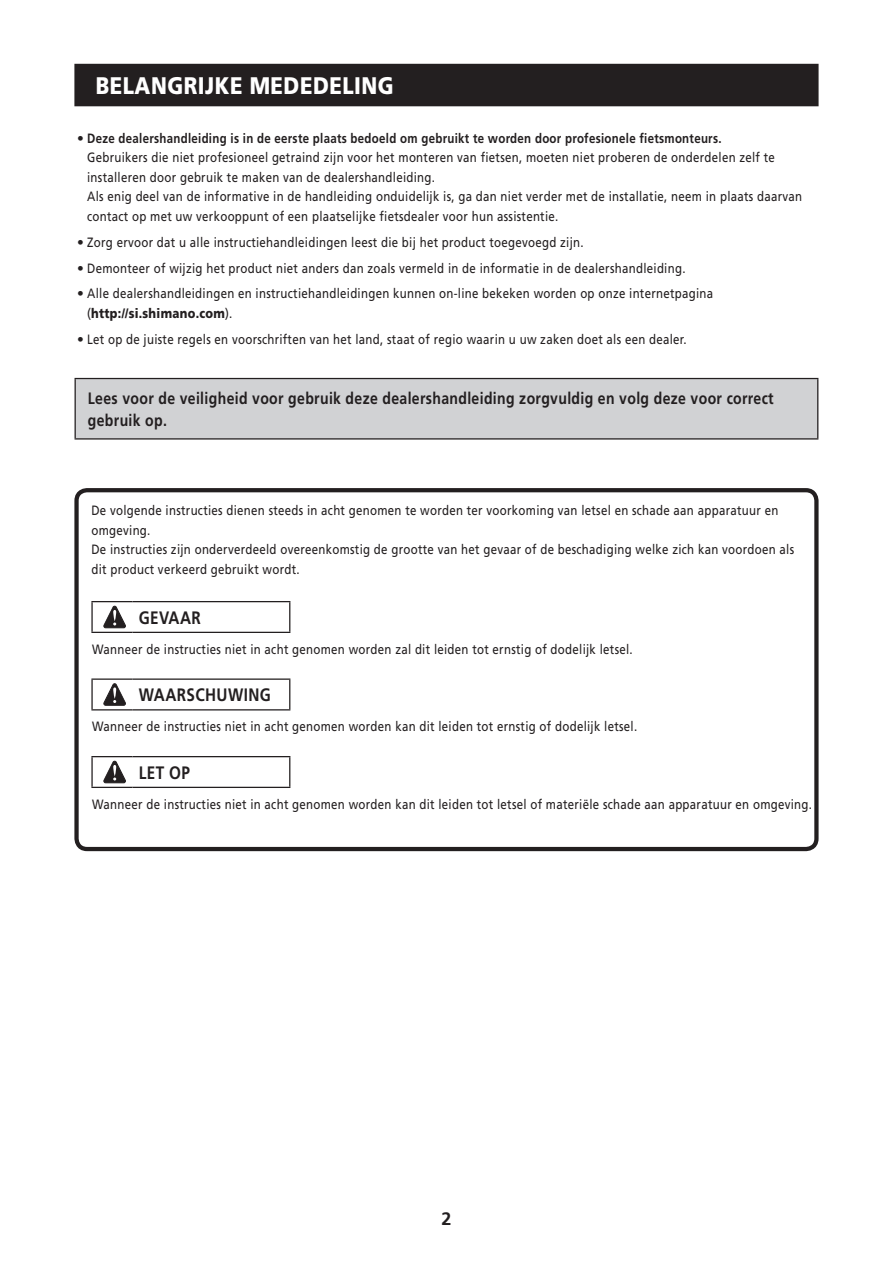
<style>
.page{position:relative;width:893px;height:1263px;background:#fff}
.page>*{position:absolute;margin:0;border:0;box-sizing:border-box;transform-origin:0 0}
.t1{font:900 24px "Frutiger LT Pro";letter-spacing:.025em;color:#fff;scale:.85 1}
.t2{font:700 18px "Frutiger LT Pro";letter-spacing:.025em;color:#231f20;scale:.85 1}
.t3{font:700 18px "Frutiger LT Pro";letter-spacing:.025em;color:#231f20}
.t4{font:700 16.5px/22.5px "Frutiger LT Pro";letter-spacing:.025em;color:#231f20;scale:.85 1}
.t5{font:13.5px/19.5px "Frutiger LT Pro";letter-spacing:.025em;color:#231f20}
.t6{font:13.5px/19.5px "Frutiger LT Pro";letter-spacing:.025em;color:#231f20;scale:.85 1}
.s1{font-weight:700}
.s2{font-weight:900}
</style>
<div class="page">
<div style="left:74px;top:64px;width:745px;height:42px;background:#231f20"></div>
<div style="left:75px;top:378px;width:743px;height:61px;background:#d1d2d4"></div>
<hr style="left:75px;top:378px;width:743px;height:1px;background:#231f20">
<hr style="left:75px;top:379px;width:1px;height:59px;background:#231f20">
<hr style="left:817px;top:379px;width:1px;height:59px;background:#231f20">
<hr style="left:75px;top:438px;width:743px;height:2px;background:#231f20">
<hr style="left:91px;top:601px;width:41px;height:1px;background:#231f20">
<hr style="left:91px;top:602px;width:2px;height:30px;background:#231f20">
<hr style="left:132px;top:601px;width:158px;height:1px;background:#231f20">
<hr style="left:289px;top:602px;width:1px;height:30px;background:#231f20">
<hr style="left:91px;top:632px;width:41px;height:1px;background:#231f20">
<hr style="left:132px;top:632px;width:158px;height:1px;background:#231f20">
<hr style="left:91px;top:709px;width:41px;height:1px;background:#231f20">
<hr style="left:132px;top:709px;width:158px;height:1px;background:#231f20">
<hr style="left:91px;top:787px;width:41px;height:1px;background:#231f20">
<hr style="left:132px;top:787px;width:158px;height:1px;background:#231f20">
<hr style="left:91px;top:678px;width:41px;height:2px;background:#231f20">
<hr style="left:91px;top:680px;width:2px;height:29px;background:#231f20">
<hr style="left:132px;top:678px;width:158px;height:2px;background:#231f20">
<svg style="left:289px;top:680px;width:1px;height:29px"></svg>
<hr style="left:91px;top:756px;width:41px;height:1px;background:#231f20">
<hr style="left:132px;top:756px;width:158px;height:1px;background:#231f20">
<hr style="left:91px;top:757px;width:2px;height:30px;background:#231f20">
<hr style="left:289px;top:757px;width:1px;height:30px;background:#231f20">
<svg style="left:104px;top:606px;width:22px;height:22px"></svg>
<svg style="left:104px;top:683px;width:22px;height:23px"></svg>
<svg style="left:104px;top:761px;width:22px;height:22px"></svg>
<div style="left:74px;top:488px;width:745px;height:363px;border:4px solid #231f20;border-radius:11px"></div>
<h1 class="t1" style="left:96px;top:71px;width:352px">BELANGRIJKE MEDEDELING</h1>
<p class="t5" style="left:87px;top:128px;width:716px;text-indent:-10px">• <span class="s1">Deze dealershandleiding is in de eerste plaats bedoeld om gebruikt te worden door profesionele fietsmonteurs.<br></span>Gebruikers die niet profesioneel getraind zijn voor het monteren van fietsen, moeten niet proberen de onderdelen zelf te installeren door gebruik te maken van de dealershandleiding.<br>Als enig deel van de informative in de handleiding onduidelijk is, ga dan niet verder met de installatie, neem in plaats daarvan contact op met uw verkooppunt of een plaatselijke fietsdealer voor hun assistentie.</p>
<p class="t5" style="left:77px;top:232px;width:508px">• Zorg ervoor dat u alle instructiehandleidingen leest die bij het product toegevoegd zijn.</p>
<p class="t5" style="left:77px;top:258px;width:610px">• Demonteer of wijzig het product niet anders dan zoals vermeld in de informatie in de dealershandleiding.</p>
<p class="t5" style="left:87px;top:284px;width:628px;text-indent:-10px">• Alle dealershandleidingen en instructiehandleidingen kunnen on-line bekeken worden op onze internetpagina (<span class="s2">http://si.shimano.com</span>).</p>
<p class="t5" style="left:77px;top:329px;width:611px">• Let op de juiste regels en voorschriften van het land, staat of regio waarin u uw zaken doet als een dealer.</p>
<p class="t4" style="left:88px;top:387px;width:808px">Lees voor de veiligheid voor gebruik deze dealershandleiding zorgvuldig en volg deze voor correct gebruik op.</p>
<p class="t6" style="left:91px;top:501px;width:828px">De volgende instructies dienen steeds in acht genomen te worden ter voorkoming van letsel en schade aan apparatuur en omgeving.<br>De instructies zijn onderverdeeld overeenkomstig de grootte van het gevaar of de beschadiging welke zich kan voordoen als dit product verkeerd gebruikt wordt.</p>
<h2 class="t2" style="left:139px;top:607px;width:74px">GEVAAR</h2>
<p class="t6" style="left:92px;top:640px;width:638px">Wanneer de instructies niet in acht genomen worden zal dit leiden tot ernstig of dodelijk letsel.</p>
<h2 class="t2" style="left:139px;top:684px;width:157px">WAARSCHUWING</h2>
<p class="t6" style="left:92px;top:717px;width:643px">Wanneer de instructies niet in acht genomen worden kan dit leiden tot ernstig of dodelijk letsel.</p>
<h2 class="t2" style="left:139px;top:762px;width:62px">LET OP</h2>
<p class="t6" style="left:92px;top:795px;width:849px">Wanneer de instructies niet in acht genomen worden kan dit leiden tot letsel of materiële schade aan apparatuur en omgeving.</p>
<h2 class="t3" style="left:441px;top:1208px;width:12px">2</h2>
</div>
